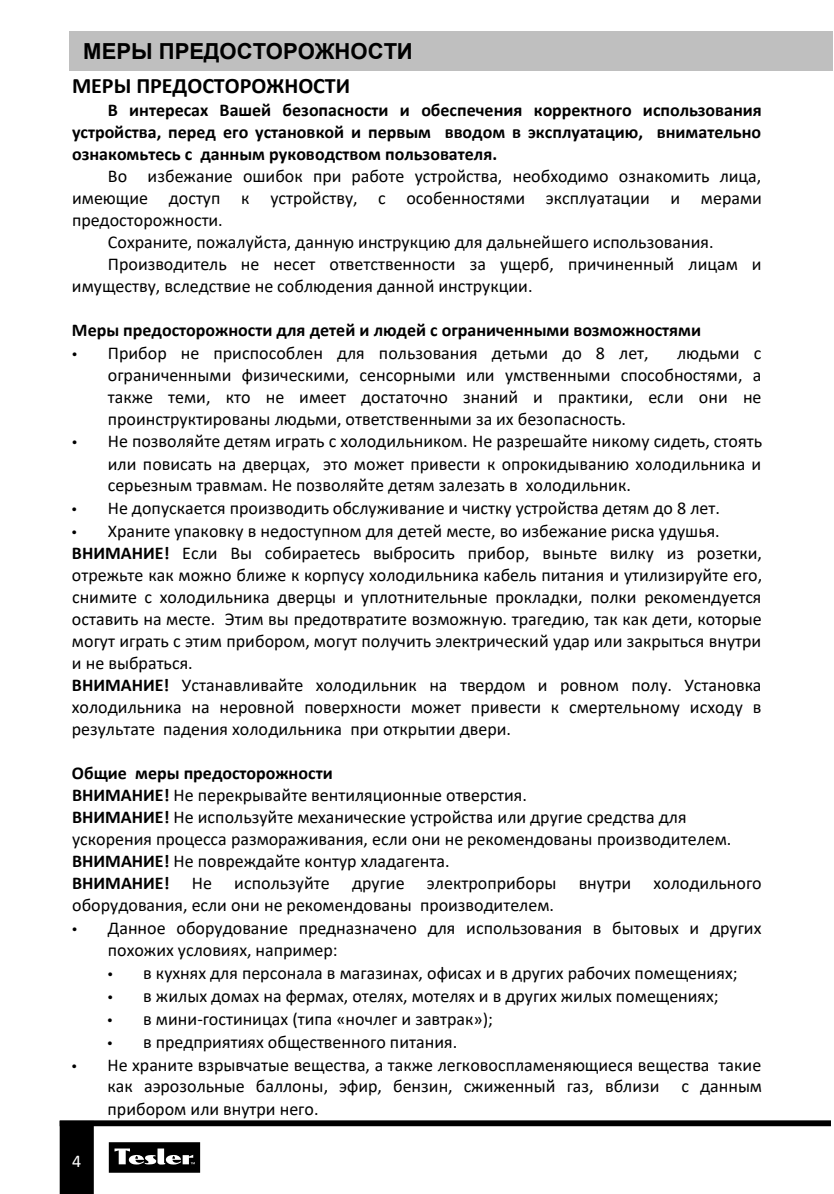
<style>
.page{position:relative;width:834px;height:1194px;background:#fff}
.page>*{position:absolute;margin:0;border:0;box-sizing:border-box;transform-origin:0 0}
.t1{font:700 22px "Arial";letter-spacing:-.005em;color:#000}
.t2{font:700 22px "Calibri";color:#000}
.t3{font:18px/22px "Calibri";color:#000;text-align:justify}
.t4{font:700 18px/22px "Calibri";color:#000;text-align:justify}
.t5{font:18px "Calibri";color:#fff}
.s1{font-family:"Myriad Pro"}
.s2{font-weight:700}
</style>
<div class="page">
<div style="left:60px;top:1120px;width:771px;height:6px;background:#000"></div>
<svg style="left:60px;top:1126px;width:140px;height:68px"></svg>
<div style="left:69px;top:31px;width:763px;height:40px;background:#bfbfbf"></div>
<p class="t1" style="left:83px;top:35px;width:331px">МЕРЫ ПРЕДОСТОРОЖНОСТИ</p>
<p class="t2" style="left:72px;top:70px;width:280px">МЕРЫ ПРЕДОСТОРОЖНОСТИ</p>
<p class="t4" style="left:72px;top:99px;width:691px;text-indent:36px">В интересах Вашей безопасности и обеспечения корректного использования устройства, перед его установкой и первым вводом в эксплуатацию, внимательно ознакомьтесь с данным руководством пользователя.</p>
<p class="t3" style="left:108px;top:165px;width:655px">Во избежание ошибок при работе устройства, необходимо ознакомить лица,</p>
<p class="t3" style="left:72px;top:186px;width:691px">имеющие доступ к устройству, с особенностями эксплуатации и мерами</p>
<p class="t3" style="left:72px;top:208px;width:152px">предосторожности.</p>
<p class="t3" style="left:108px;top:230px;width:607px">Сохраните, пожалуйста, данную инструкцию для дальнейшего использования.</p>
<p class="t3" style="left:108px;top:252px;width:655px">Производитель не несет ответственности за ущерб, причиненный лицам и</p>
<p class="t3" style="left:72px;top:274px;width:462px">имуществу, вследствие не соблюдения данной инструкции.</p>
<p class="t4" style="left:72px;top:318px;width:631px">Меры предосторожности для детей и людей с ограниченными возможностями</p>
<p class="t3" style="left:72px;top:341px;width:578px"><span class="s1">•</span> Прибор не приспособлен для пользования детьми до 8 лет,</p>
<p class="t3" style="left:108px;top:341px;width:655px;text-indent:569px">людьми с ограниченными физическими, сенсорными или умственными способностями, а также теми, кто не имеет достаточно знаний и практики, если они не проинструктированы людьми, ответственными за их безопасность.</p>
<p class="t3" style="left:108px;top:430px;width:656px;text-indent:-36px"><span class="s1">•</span> Не позволяйте детям играть с холодильником. Не разрешайте никому сидеть, стоять или повисать на дверцах, это может привести к опрокидыванию холодильника и серьезным травмам. Не позволяйте детям залезать в холодильник.</p>
<p class="t3" style="left:72px;top:497px;width:650px"><span class="s1">•</span> Не допускается производить обслуживание и чистку устройства детям до 8 лет.</p>
<p class="t3" style="left:72px;top:520px;width:692px;text-align:left"><span class="s1">•</span> Храните упаковку в недоступном для детей месте, во избежание риска удушья.<br><span class="s2">ВНИМАНИЕ!</span> Если Вы собираетесь выбросить прибор, выньте вилку из розетки, отрежьте как можно ближе к корпусу холодильника кабель питания и утилизируйте его, снимите с холодильника дверцы и уплотнительные прокладки, полки рекомендуется оставить на месте. Этим вы предотвратите возможную. трагедию, так как дети, которые могут играть с этим прибором, могут получить электрический удар или закрыться внутри и не выбраться.<br><span class="s2">ВНИМАНИЕ!</span> Устанавливайте холодильник на твердом и ровном полу. Установка холодильника на неровной поверхности может привести к смертельному исходу в результате падения холодильника при открытии двери.</p>
<p class="t3" style="left:72px;top:762px;width:691px;text-align:left"><span class="s2">Общие меры предосторожности<br>ВНИМАНИЕ!</span> Не перекрывайте вентиляционные отверстия.<br><span class="s2">ВНИМАНИЕ!</span> Не используйте механические устройства или другие средства для ускорения процесса размораживания, если они не рекомендованы производителем.<br><span class="s2">ВНИМАНИЕ!</span> Не повреждайте контур хладагента.<br><span class="s2">ВНИМАНИЕ!</span> Не используйте другие электроприборы внутри холодильного оборудования, если они не рекомендованы производителем.</p>
<p class="t3" style="left:108px;top:916px;width:655px;text-indent:-36px"><span class="s1">•</span> Данное оборудование предназначено для использования в бытовых и других похожих условиях, например:</p>
<p class="t3" style="left:108px;top:961px;width:631px"><span class="s1">•</span> в кухнях для персонала в магазинах, офисах и в других рабочих помещениях;</p>
<p class="t3" style="left:108px;top:984px;width:613px"><span class="s1">•</span> в жилых домах на фермах, отелях, мотелях и в других жилых помещениях;</p>
<p class="t3" style="left:108px;top:1007px;width:387px"><span class="s1">•</span> в мини-гостиницах (типа «ночлег и завтрак»);</p>
<p class="t3" style="left:108px;top:1030px;width:351px"><span class="s1">•</span> в предприятиях общественного питания.</p>
<p class="t3" style="left:108px;top:1053px;width:656px;text-indent:-36px"><span class="s1">•</span> Не храните взрывчатые вещества, а также легковоспламеняющиеся вещества такие как аэрозольные баллоны, эфир, бензин, сжиженный газ, вблизи с данным прибором или внутри него.</p>
<p class="t5" style="left:72px;top:1148px;width:11px">4</p>
</div>
